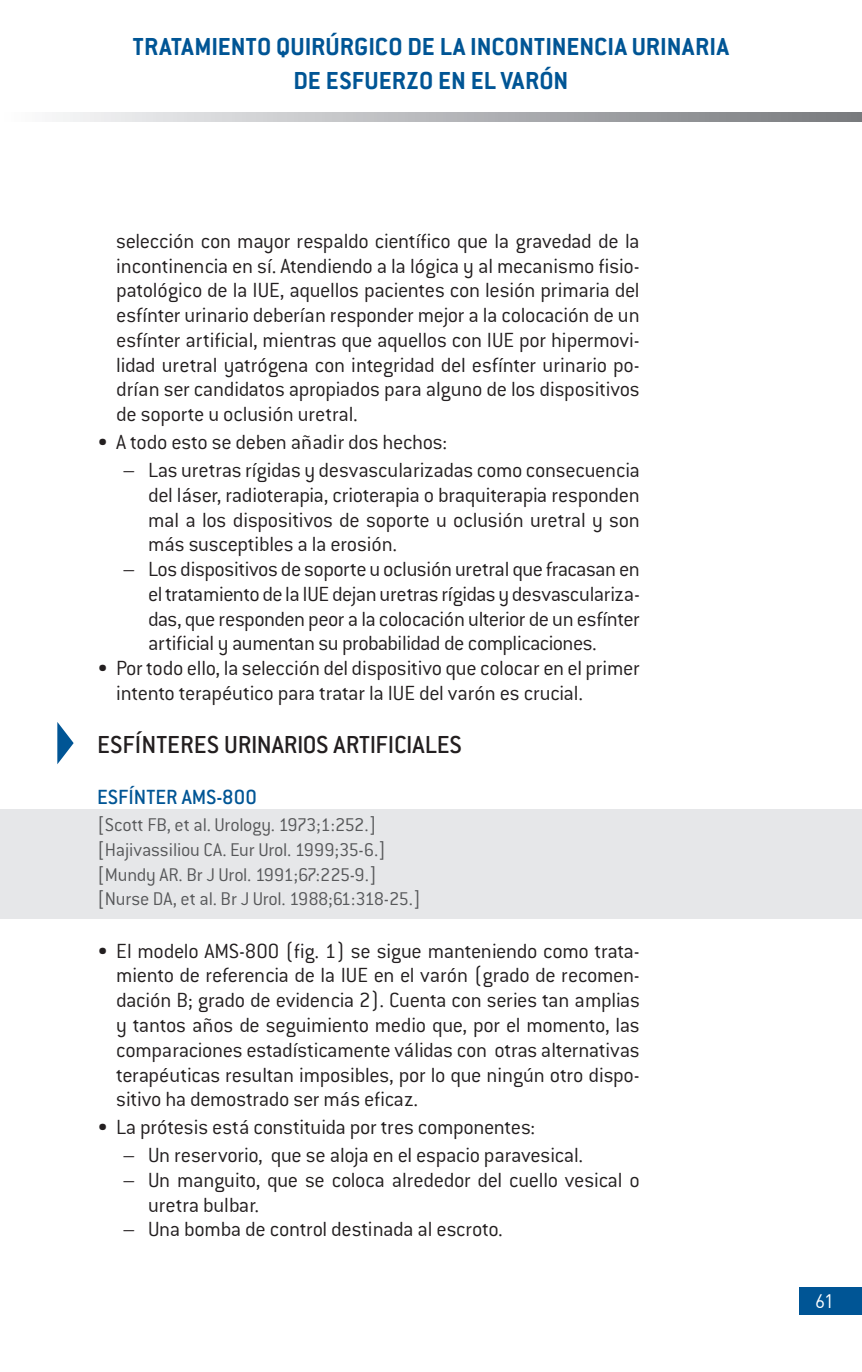
<style>
.page{position:relative;width:862px;height:1372px;background:#fff}
.page>*{position:absolute;margin:0;border:0;box-sizing:border-box;transform-origin:0 0}
.t1{font:700 27px/33.8px "Conduit ITC Std";color:#005595;text-align:center}
.t2{font:500 27px "Conduit ITC Std";color:#231f20}
.t3{font:300 22.5px/24.8px "Conduit ITC Std";letter-spacing:-.015em;color:#231f20;text-align:justify}
.t4{font:500 22.5px "Conduit ITC Std";color:#005595}
.t5{font:300 20.25px/24.5px "Conduit ITC Std";letter-spacing:-.015em;color:#57585a}
.t6{font:19.12px "DIN";color:#fff}
</style>
<div class="page">
<div style="left:798px;top:1287px;width:63px;height:27px;background:#005595"></div>
<svg style="left:56px;top:112px;width:805px;height:9px;background:#b4b5b8"></svg>
<div style="left:0;top:809px;width:861px;height:110px;background:#e6e7e9"></div>
<svg style="left:57px;top:722px;width:17px;height:42px"></svg>
<p class="t1" style="left:133px;top:29px;width:597px">TRATAMIENTO QUIRÚRGICO DE LA INCONTINENCIA URINARIA<br>DE ESFUERZO EN EL VARÓN</p>
<p class="t3" style="left:116px;top:228px;width:525px">selección con mayor respaldo científico que la gravedad de la incontinencia en sí. Atendiendo a la lógica y al mecanismo fisio&shy;patológico de la IUE, aquellos pacientes con lesión primaria del esfínter urinario deberían responder mejor a la colocación de un esfínter artificial, mientras que aquellos con IUE por hipermovi&shy;lidad uretral yatrógena con integridad del esfínter urinario po&shy;drían ser candidatos apropiados para alguno de los dispositivos de soporte u oclusión uretral.</p>
<p class="t3" style="left:97px;top:429px;width:351px">• A todo esto se deben añadir dos hechos:</p>
<p class="t3" style="left:148px;top:457px;width:493px;text-indent:-26px">– Las uretras rígidas y desvascularizadas como consecuencia del láser, radioterapia, crioterapia o braquiterapia responden mal a los dispositivos de soporte u oclusión uretral y son más susceptibles a la erosión.</p>
<p class="t3" style="left:148px;top:556px;width:493px;text-indent:-26px">– Los dispositivos de soporte u oclusión uretral que fracasan en el tratamiento de la IUE dejan uretras rígidas y desvasculariza&shy;das, que responden peor a la colocación ulterior de un esfínter artificial y aumentan su probabilidad de complicaciones.</p>
<p class="t3" style="left:116px;top:655px;width:524px;text-indent:-19px">• Por todo ello, la selección del dispositivo que colocar en el primer intento terapéutico para tratar la IUE del varón es crucial.</p>
<p class="t2" style="left:97px;top:728px;width:139px">ESFÍNTERES URIN</p>
<p class="t2" style="left:271px;top:728px;width:192px">ARIOS ARTI FICIALES</p>
<p class="t4" style="left:97px;top:783px;width:161px">ESFÍNTER AMS-800</p>
<p class="t5" style="left:97px;top:812px;width:325px">[Scott FB, et al. Urology. 1973;1:252.] [Hajivassiliou CA. Eur Urol. 1999;35-6.] [Mundy AR. Br J Urol. 1991;67:225-9.] [Nurse DA, et al. Br J Urol. 1988;61:318-25.]</p>
<p class="t3" style="left:116px;top:937px;width:525px;text-indent:-19px">• El modelo AMS-800 (fig. 1) se sigue manteniendo como trata&shy;miento de referencia de la IUE en el varón (grado de recomen&shy;dación B; grado de evidencia 2). Cuenta con series tan amplias y tantos años de seguimiento medio que, por el momento, las comparaciones estadísticamente válidas con otras alternativas terapéuticas resultan imposibles, por lo que ningún otro dispo&shy;sitivo ha demostrado ser más eficaz.</p>
<p class="t3" style="left:97px;top:1114px;width:439px">• La prótesis está constituida por tres componentes:</p>
<p class="t3" style="left:122px;top:1142px;width:462px">– Un reservorio, que se aloja en el espacio paravesical.</p>
<p class="t3" style="left:148px;top:1166px;width:493px;text-indent:-26px">– Un manguito, que se coloca alrededor del cuello vesical o uretra bulbar.</p>
<p class="t3" style="left:122px;top:1216px;width:381px">– Una bomba de control destinada al escroto.</p>
<p class="t6" style="left:814px;top:1288px;width:20px">61</p>
</div>
